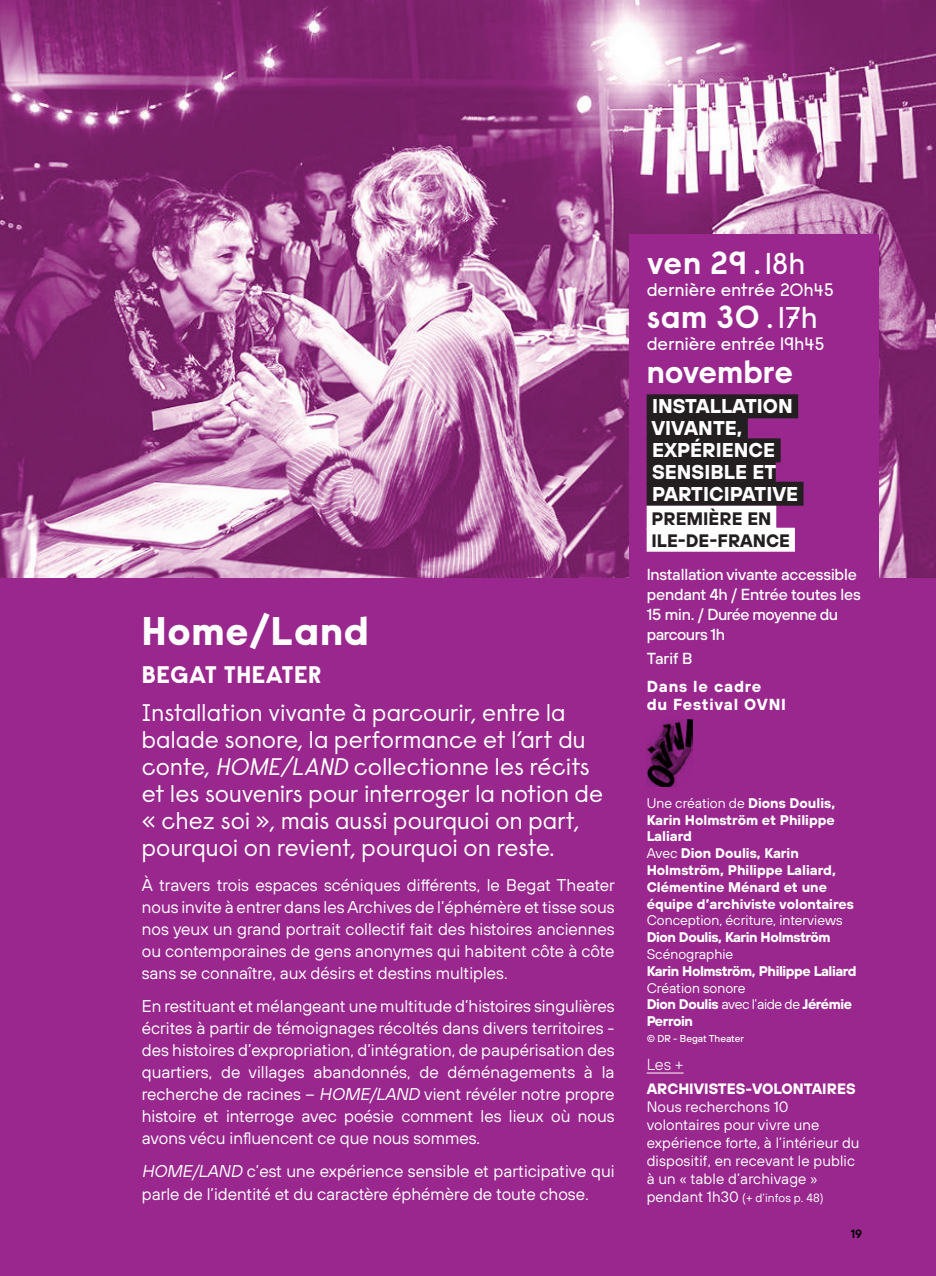
<style>
.page{position:relative;width:936px;height:1276px;background:#fff}
.page>*{position:absolute;margin:0;border:0;box-sizing:border-box;transform-origin:0 0}
.t1{font:800 40px "Raisonne";letter-spacing:.02em;color:#fff}
.t2{font:700 32px "Raisonne";color:#fff}
.t3{font:24px/27px "Raisonne";letter-spacing:.01em;color:#fff}
.t4{font:800 24px "Raisonne";letter-spacing:.02em;color:#fff}
.t5{font:700 20px/21.8px "TT Hoves";color:#fff}
.t6{font:18px "Raisonne";letter-spacing:.01em;color:#fff}
.t7{font:700 18px/22px "TT Hoves";color:#231f20}
.t8{font:17px/22px "TT Hoves";color:#fff;text-align:justify}
.t9{font:500 16px/20px "TT Hoves";letter-spacing:-.01em;color:#fff}
.t10{font:700 16px/18px "TT Hoves";letter-spacing:.05em;color:#fff}
.t11{font:300 16px "TT Hoves";color:#fff}
.t12{font:15px/18px "TT Hoves";letter-spacing:.01em;color:#fff}
.t13{font:700 15px "TT Hoves";color:#fff}
.t14{font:700 14px/16.8px "TT Hoves";color:#fff}
.t15{font:14px/16.8px "TT Hoves";color:#fff}
.t16{font:700 14px "TT Hoves";letter-spacing:-.03em;color:#fff}
.t17{font:12px "TT Hoves";letter-spacing:.01em;color:#fff}
.t18{font:600 12px "TT Hoves";color:#000001}
.t19{font:500 10px "TT Hoves";color:#fff}
.s1{font-style:italic}
.s2{font-weight:400}
.s3{font-weight:400;font-size:30px}
.s4{font-weight:700}
.s5{font-size:15px}
</style>
<div class="page">
<img style="left:0;top:0;width:935px;height:578px">
<div style="left:0;top:578px;width:935px;height:698px;background:#99278e"></div>
<div style="left:629px;top:234px;width:250px;height:985px;background:#99278e"></div>
<div style="left:646px;top:394px;width:152px;height:24px;background:#231f20"></div>
<div style="left:646px;top:416px;width:101px;height:24px;background:#231f20"></div>
<div style="left:646px;top:438px;width:134px;height:24px;background:#231f20"></div>
<div style="left:646px;top:460px;width:129px;height:24px;background:#231f20"></div>
<div style="left:646px;top:482px;width:157px;height:24px;background:#231f20"></div>
<div style="left:646px;top:506px;width:130px;height:24px;background:#fff"></div>
<div style="left:646px;top:528px;width:148px;height:24px;background:#fff"></div>
<hr style="left:646px;top:1072px;width:37px;height:1px;background:#fff">
<img style="left:646px;top:719px;width:46px;height:68px">
<h1 class="t1" style="left:142px;top:603px;width:229px">Home/Land</h1>
<h3 class="t4" style="left:142px;top:658px;width:181px">BEGAT THEATER</h3>
<p class="t3" style="left:142px;top:699px;width:463px">Installation vivante à parcourir, entre la balade sonore, la performance et l’art du conte, <span class="s1">HOME/LAND</span> collectionne les récits et les souvenirs pour interroger la notion de « chez soi », mais aussi pourquoi on part, pourquoi on revient, pourquoi on reste.</p>
<p class="t8" style="left:142px;top:873px;width:474px">À travers trois espaces scéniques différents, le Begat Theater nous invite à entrer dans les Archives de l’éphémère et tisse sous nos yeux un grand portrait collectif fait des histoires anciennes ou contemporaines de gens anonymes qui habitent côte à côte sans se connaître, aux désirs et destins multiples.</p>
<p class="t8" style="left:142px;top:995px;width:474px">En restituant et mélangeant une multitude d’histoires singulières écrites à partir de témoignages récoltés dans divers territoires - des histoires d’expropriation, d’intégration, de paupérisation des quartiers, de villages abandonnés, de déménagements à la recherche de racines – <span class="s1">HOME/LAND</span> vient révéler notre propre histoire et interroge avec poésie comment les lieux où nous avons vécu influencent ce que nous sommes.</p>
<p class="t8" style="left:142px;top:1159px;width:474px;line-height:23px"><span class="s1">HOME/LAND</span> c’est une expérience sensible et participative qui parle de l’identité et du caractère éphémère de toute chose.</p>
<h2 class="t2" style="left:646px;top:242px;width:160px">ven 29 <span class="s2">.</span> <span class="s3">18h</span></h2>
<p class="t6" style="left:646px;top:279px;width:188px">dernière entrée 20h45</p>
<h2 class="t2" style="left:646px;top:296px;width:172px">sam 30 <span class="s2">.</span> <span class="s3">17h</span></h2>
<p class="t6" style="left:646px;top:333px;width:179px">dernière entrée 19h45</p>
<h2 class="t2" style="left:646px;top:350px;width:148px">novembre</h2>
<p class="t5" style="left:651px;top:394px;width:148px">INSTALLATION<br>VIVANTE,<br>EXPÉRIENCE<br>SENSIBLE ET<br>PARTICIPATIVE</p>
<p class="t7" style="left:651px;top:506px;width:140px">PREMIÈRE EN<br>ILE-DE-FRANCE</p>
<p class="t9" style="left:646px;top:564px;width:215px">Installation vivante accessible pendant 4h / Entrée toutes les<br>15 min. / Durée moyenne du parcours 1h</p>
<p class="t9" style="left:646px;top:648px;width:47px">Tarif B</p>
<p class="t10" style="left:646px;top:677px;width:141px">Dans le cadre du Festival OVNI</p>
<p class="t14" style="left:646px;top:794px;width:209px"><span class="s2">Une création de</span> Dions Doulis,<br>Karin Holmström et Philippe<br>Laliard<br><span class="s2">Avec</span> Dion Doulis, Karin<br>Holmström, Philippe Laliard,<br>Clémentine Ménard et une équipe d’archiviste volontaires</p>
<p class="t15" style="left:646px;top:912px;width:197px">Conception, écriture, interviews</p>
<p class="t16" style="left:646px;top:927px;width:185px">Dion Doulis, Karin Holmström</p>
<p class="t15" style="left:646px;top:945px;width:88px">Scénographie</p>
<p class="t16" style="left:646px;top:961px;width:211px">Karin Holmström, Philippe Laliard</p>
<p class="t15" style="left:646px;top:979px;width:207px">Création sonore<br><span class="s4">Dion Doulis</span> avec l’aide de <span class="s4">Jérémie<br>Perroin</span></p>
<p class="t19" style="left:646px;top:1032px;width:99px">© DR - Begat Theater</p>
<p class="t11" style="left:646px;top:1054px;width:38px">Les +</p>
<p class="t13" style="left:646px;top:1078px;width:210px">ARCHIVISTES-VOLONTAIRES</p>
<p class="t12" style="left:646px;top:1097px;width:214px">Nous recherchons 10 volontaires pour vivre une expérience forte, à l’intérieur du dispositif, en recevant le public à un « table d’archivage »</p>
<p class="t17" style="left:646px;top:1190px;width:178px"><span class="s5">pendant 1h30</span> (+ d’infos p. 48)</p>
<p class="t18" style="left:850px;top:1225px;width:13px">19</p>
</div>
